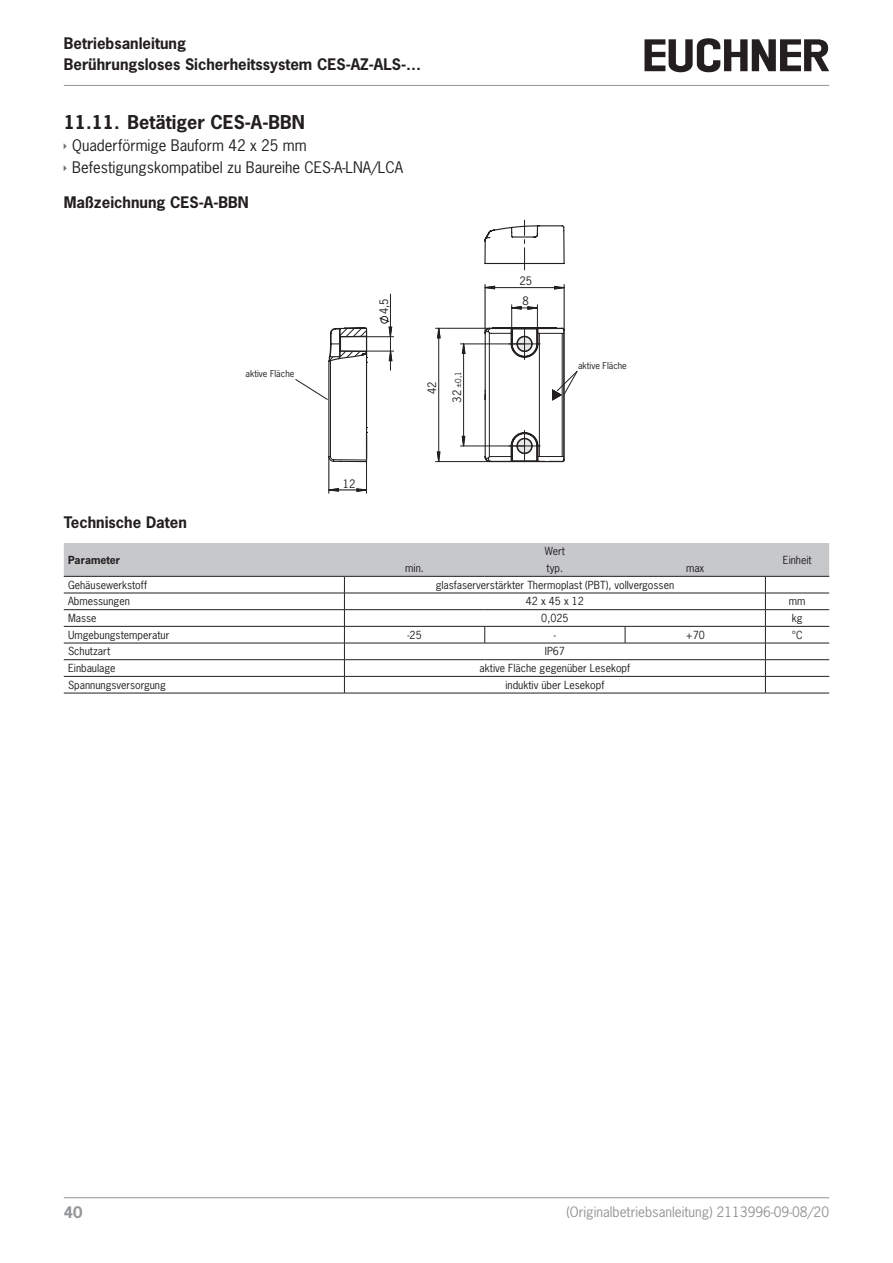
<style>
.page{position:relative;width:893px;height:1263px;background:#fff}
.page>*{position:absolute;margin:0;border:0;box-sizing:border-box;transform-origin:0 0}
.t1{font:700 18px "News Gothic Std";color:#231f20}
.paragraph{font:700 15px/20.1px "News Gothic Std";color:#231f20}
.t2{font:15px "News Gothic Std";color:#231f20}
.t3{font:700 15px "News Gothic Std";color:#939598}
.t4{font:13.5px "News Gothic Std";color:#939598}
.t5{font:10.95px "News Gothic";color:#231f20}
.tablebodycentred{font:10.5px "News Gothic Std";color:#231f20}
.tablebodyleft{font:10.5px "News Gothic Std";color:#231f20}
.tableheadcentered{font:10.5px "News Gothic Std";color:#231f20}
.tableheadleft{font:700 10.5px "News Gothic Std";color:#231f20}
.Beschriftung_6P{font:9px "News Gothic Std";color:#231f20}
.t6{font:7.95px "News Gothic";color:#231f20}
</style>
<div class="page">
<hr style="left:64px;top:85px;width:765px;height:1px;background:#939598">
<hr style="left:64px;top:1197px;width:765px;height:1px;background:#939598">
<svg style="left:644px;top:38px;width:185px;height:34px"></svg>
<hr style="left:460px;top:344px;width:64px;height:1px;background:#231f20">
<hr style="left:460px;top:446px;width:64px;height:1px;background:#231f20">
<hr style="left:435px;top:328px;width:54px;height:1px;background:#231f20">
<hr style="left:435px;top:461px;width:54px;height:1px;background:#231f20">
<svg style="left:461px;top:343px;width:5px;height:104px"></svg>
<svg style="left:436px;top:327px;width:5px;height:136px"></svg>
<hr style="left:366px;top:460px;width:1px;height:33px;background:#231f20">
<hr style="left:329px;top:457px;width:1px;height:36px;background:#231f20">
<hr style="left:341px;top:336px;width:53px;height:1px;background:#231f20">
<hr style="left:341px;top:351px;width:53px;height:1px;background:#231f20">
<hr style="left:390px;top:294px;width:1px;height:43px;background:#231f20">
<svg style="left:328px;top:487px;width:38px;height:5px"></svg>
<svg style="left:379px;top:316px;width:14px;height:54px"></svg>
<svg style="left:295px;top:327px;width:73px;height:136px"></svg>
<svg style="left:484px;top:220px;width:94px;height:243px"></svg>
<hr style="left:64px;top:693px;width:280px;height:1px;background:#231f20">
<hr style="left:344px;top:693px;width:141px;height:1px;background:#231f20">
<hr style="left:485px;top:693px;width:140px;height:1px;background:#231f20">
<hr style="left:625px;top:693px;width:140px;height:1px;background:#231f20">
<hr style="left:765px;top:693px;width:64px;height:1px;background:#231f20">
<svg style="left:64px;top:543px;width:765px;height:150px"></svg>
<h2 class="paragraph" style="left:64px;top:33px;width:359px">Betriebsanleitung<br>Berührungsloses Sicherheitssystem CES-AZ-ALS-…</h2>
<p class="t1" style="left:64px;top:110px;width:243px">11.11. Betätiger CES‑A-BBN</p>
<p class="t2" style="left:72px;top:136px;width:236px">Quaderförmige Bauform 42 x 25 mm</p>
<p class="t2" style="left:72px;top:158px;width:332px">Befestigungskompatibel zu Baureihe CES‑A-LNA/LCA</p>
<p class="paragraph" style="left:64px;top:192px;width:187px">Maßzeichnung CES‑A-BBN</p>
<p class="Beschriftung_6P" style="left:246px;top:368px;width:50px">aktive Fläche</p>
<p class="t5" style="left:377px;top:314px;width:17px;rotate:-90deg">4,5</p>
<p class="t5" style="left:343px;top:476px;width:14px">12</p>
<p class="t5" style="left:425px;top:394px;width:14px;rotate:-90deg">42</p>
<p class="t6" style="left:453px;top:388px;width:18px;rotate:-90deg">±0,1</p>
<p class="t5" style="left:450px;top:403px;width:14px;rotate:-90deg">32</p>
<p class="t5" style="left:520px;top:274px;width:14px">25</p>
<p class="t5" style="left:523px;top:294px;width:8px">8</p>
<p class="Beschriftung_6P" style="left:578px;top:359px;width:50px">aktive Fläche</p>
<p class="paragraph" style="left:64px;top:512px;width:125px">Technische Daten</p>
<p class="tableheadleft" style="left:68px;top:553px;width:54px">Parameter</p>
<p class="tableheadcentered" style="left:545px;top:545px;width:22px">Wert</p>
<p class="tableheadcentered" style="left:405px;top:561px;width:20px">min.</p>
<p class="tableheadcentered" style="left:547px;top:561px;width:18px">typ.</p>
<p class="tableheadcentered" style="left:686px;top:561px;width:20px">max</p>
<p class="tableheadcentered" style="left:783px;top:553px;width:30px">Einheit</p>
<p class="tablebodyleft" style="left:68px;top:578px;width:81px">Gehäusewerkstoff</p>
<p class="tablebodycentred" style="left:436px;top:578px;width:240px">glasfaserverstärkter Thermoplast (PBT), vollvergossen</p>
<p class="tablebodyleft" style="left:68px;top:595px;width:63px">Abmessungen</p>
<p class="tablebodycentred" style="left:526px;top:595px;width:60px">42 x 45 x 12</p>
<p class="tablebodycentred" style="left:789px;top:595px;width:18px">mm</p>
<p class="tablebodyleft" style="left:68px;top:611px;width:30px">Masse</p>
<p class="tablebodycentred" style="left:541px;top:611px;width:29px">0,025</p>
<p class="tablebodycentred" style="left:792px;top:611px;width:12px">kg</p>
<p class="tablebodyleft" style="left:68px;top:628px;width:103px">Umgebungstemperatur</p>
<p class="tablebodycentred" style="left:407px;top:628px;width:16px">-25</p>
<p class="tablebodycentred" style="left:554px;top:628px;width:4px">-</p>
<p class="tablebodycentred" style="left:686px;top:628px;width:21px">+70</p>
<p class="tablebodycentred" style="left:792px;top:628px;width:12px">°C</p>
<p class="tablebodyleft" style="left:68px;top:645px;width:44px">Schutzart</p>
<p class="tablebodycentred" style="left:545px;top:645px;width:22px">IP67</p>
<p class="tablebodyleft" style="left:68px;top:661px;width:49px">Einbaulage</p>
<p class="tablebodycentred" style="left:480px;top:661px;width:152px">aktive Fläche gegenüber Lesekopf</p>
<p class="tablebodyleft" style="left:68px;top:678px;width:99px">Spannungsversorgung</p>
<p class="tablebodycentred" style="left:505px;top:678px;width:101px">induktiv über Lesekopf</p>
<h2 class="t3" style="left:64px;top:1202px;width:20px">40</h2>
<p class="t4" style="left:566px;top:1203px;width:264px">(Originalbetriebsanleitung) 2113996-09-08/20</p>
</div>
